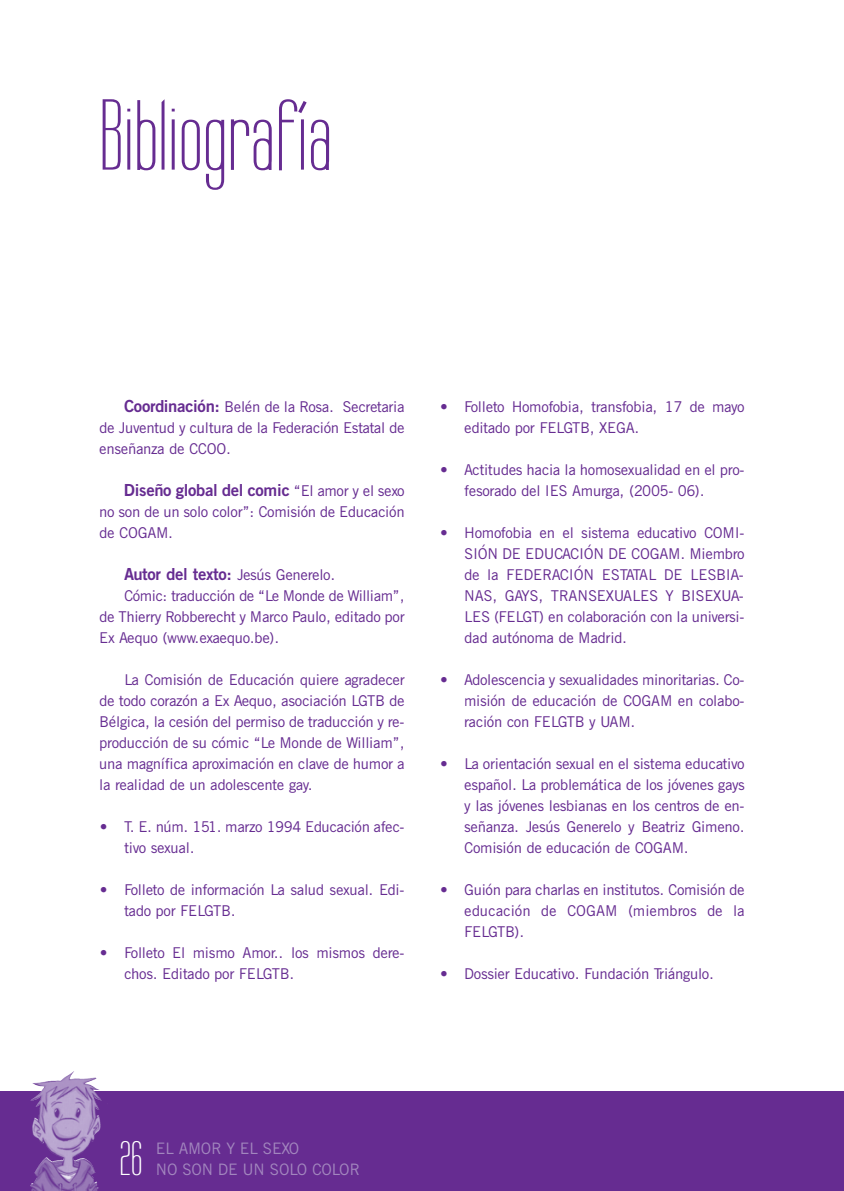
<style>
.page{position:relative;width:844px;height:1191px;background:#fff}
.page>*{position:absolute;margin:0;border:0;box-sizing:border-box;transform-origin:0 0}
.t1{font:87.5px "Labtop";color:#662c91}
.t2{font:42px "Labtop";color:#fff}
.t3{font:16.62px "Cg Trade Bd No 2";letter-spacing:-.015em;color:#662c91}
.t4{font:15.75px "Cg Trade";letter-spacing:-.015em;color:#a286be}
.t5{font:14.88px/21px "Cg Trade";letter-spacing:-.015em;color:#662c91;text-align:justify}
.s1{font-family:"Cg Trade Bd No 2";font-size:16.62px}
.s2{font-family:"Cg Trade";font-size:14.88px}
</style>
<div class="page">
<div style="left:0;top:1091px;width:843px;height:100px;background:#662c91"></div>
<img style="left:30px;top:1160px;width:13px;height:31px">
<h1 class="t1" style="left:99px;top:100px;width:235px">Bibliografía</h1>
<p class="t5" style="left:99px;top:397px;width:307px;text-indent:25px"><span class="s1">Coordinación:</span> Belén de la Rosa. Secretaria de Juventud y cultura de la Federación Estatal de enseñanza de CCOO.</p>
<p class="t3" style="left:124px;top:484px;width:282px">Diseño global del comic <span class="s2">“El amor y el sexo</span></p>
<p class="t5" style="left:99px;top:502px;width:307px">no son de un solo color”: Comisión de Educación de COGAM.</p>
<p class="t3" style="left:124px;top:568px;width:213px">Autor del texto: <span class="s2">Jesús Generelo.</span></p>
<p class="t5" style="left:99px;top:586px;width:307px;text-indent:25px">Cómic: traducción de “Le Monde de William”, de Thierry Robberecht y Marco Paulo, editado por Ex Aequo (www.exaequo.be).</p>
<p class="t5" style="left:99px;top:670px;width:307px;text-indent:25px">La Comisión de Educación quiere agradecer de todo corazón a Ex Aequo, asociación LGTB de Bélgica, la cesión del permiso de traducción y re&shy;producción de su cómic “Le Monde de William”, una magnífica aproximación en clave de humor a la realidad de un adolescente gay.</p>
<p class="t5" style="left:124px;top:817px;width:282px;text-indent:-25px">• T. E. núm. 151. marzo 1994 Educación afec&shy;tivo sexual.</p>
<p class="t5" style="left:124px;top:880px;width:282px;text-indent:-25px">• Folleto de información La salud sexual. Edi&shy;tado por FELGTB.</p>
<p class="t5" style="left:124px;top:943px;width:282px;text-indent:-25px">• Folleto El mismo Amor.. los mismos dere&shy;chos. Editado por FELGTB.</p>
<p class="t5" style="left:464px;top:397px;width:282px;text-indent:-25px">• Folleto Homofobia, transfobia, 17 de mayo editado por FELGTB, XEGA.</p>
<p class="t5" style="left:464px;top:460px;width:282px;text-indent:-25px">• Actitudes hacia la homosexualidad en el pro&shy;fesorado del IES Amurga, (2005- 06).</p>
<p class="t5" style="left:464px;top:523px;width:282px;text-indent:-25px">• Homofobia en el sistema educativo COMI-SIÓN DE EDUCACIÓN DE COGAM. Miembro de la FEDERACIÓN ESTATAL DE LESBIA-NAS, GAYS, TRANSEXUALES Y BISEXUA-LES (FELGT) en colaboración con la universi&shy;dad autónoma de Madrid.</p>
<p class="t5" style="left:464px;top:670px;width:282px;text-indent:-25px">• Adolescencia y sexualidades minoritarias. Co&shy;misión de educación de COGAM en colabo&shy;ración con FELGTB y UAM.</p>
<p class="t5" style="left:464px;top:754px;width:282px;text-indent:-25px">• La orientación sexual en el sistema educativo español. La problemática de los jóvenes gays y las jóvenes lesbianas en los centros de en&shy;señanza. Jesús Generelo y Beatriz Gimeno.<br>Comisión de educación de COGAM.</p>
<p class="t5" style="left:464px;top:880px;width:282px;text-indent:-25px">• Guión para charlas en institutos. Comisión de educación de COGAM (miembros de la FELGTB).</p>
<p class="t5" style="left:439px;top:964px;width:276px">• Dossier Educativo. Fundación Triángulo.</p>
<h2 class="t2" style="left:119px;top:1141px;width:25px">26</h2>
<p class="t4" style="left:156px;top:1142px;width:145px">EL AMOR Y EL SEXO</p>
<p class="t4" style="left:156px;top:1163px;width:205px">NO SON DE UN SOLO COLOR</p>
</div>
